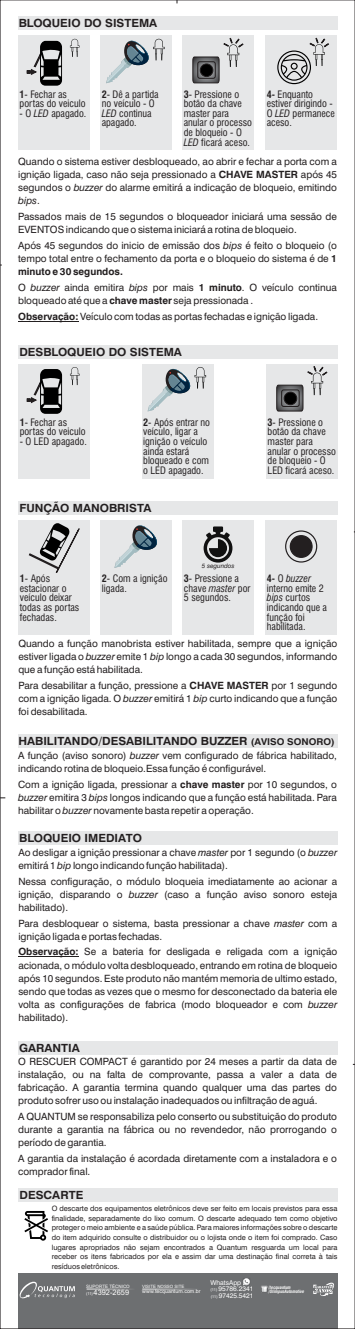
<style>
.page{position:relative;width:355px;height:1329px;background:#fff}
.page>*{position:absolute;margin:0;border:0;box-sizing:border-box;transform-origin:0 0}
.t1{font:700 11.25px "Swiss 721 BT";color:#231f20;scale:1.04 1}
.t2{font:10px/13.1px "Swiss 721 BT";color:#231f20;text-align:justify}
.t3{font:condensed 10px/9.6px "Swiss 721 BT";color:#231f20}
.t4{font:7.38px/9.6px "Swiss 721 BT";color:#231f20;text-align:justify}
.t5{font:7.38px "Arial";color:#fff}
.t6{font:6.62px/6.4px "Swiss 721 Cyrillic BT";color:#fff}
.t7{font:italic 6.25px "Swiss 721 BT";color:#231f20}
.t8{font:5.38px "Arial";color:#fff}
.t9{font:4.5px "Arial";color:#fff}
.t10{font:italic 700 condensed 4.38px/4px "Swiss 721 BT";color:#fff}
.t11{font:4.38px "Arial";color:#fff}
.s1{font-weight:700}
.s2{font-style:italic}
.s3{font-size:9.38px}
.s4{font-size:3.88px}
</style>
<div class="page">
<div style="left:18px;top:17px;width:319px;height:13px;background:#e6e7e8"></div>
<div style="left:18px;top:36px;width:72px;height:114px;background:#e6e7e8"></div>
<svg style="left:26px;top:41px;width:36px;height:45px"></svg>
<svg style="left:70px;top:39px;width:9px;height:18px"></svg>
<div style="left:100px;top:36px;width:72px;height:114px;background:#e6e7e8"></div>
<svg style="left:106px;top:39px;width:58px;height:44px"></svg>
<div style="left:182px;top:36px;width:72px;height:114px;background:#e6e7e8"></div>
<svg style="left:192px;top:37px;width:52px;height:47px"></svg>
<div style="left:265px;top:36px;width:71px;height:114px;background:#e6e7e8"></div>
<svg style="left:277px;top:37px;width:52px;height:47px"></svg>
<hr style="left:18px;top:321px;width:60px;height:1px;background:#231f20">
<div style="left:18px;top:345px;width:319px;height:13px;background:#e6e7e8"></div>
<div style="left:18px;top:364px;width:72px;height:114px;background:#e6e7e8"></div>
<svg style="left:26px;top:369px;width:36px;height:45px"></svg>
<svg style="left:70px;top:367px;width:9px;height:18px"></svg>
<div style="left:141px;top:364px;width:72px;height:114px;background:#e6e7e8"></div>
<svg style="left:147px;top:367px;width:59px;height:44px"></svg>
<div style="left:266px;top:364px;width:71px;height:114px;background:#e6e7e8"></div>
<svg style="left:276px;top:366px;width:52px;height:46px"></svg>
<div style="left:18px;top:501px;width:319px;height:14px;background:#e6e7e8"></div>
<div style="left:18px;top:520px;width:72px;height:115px;background:#e6e7e8"></div>
<div style="left:100px;top:520px;width:72px;height:115px;background:#e6e7e8"></div>
<svg style="left:114px;top:525px;width:43px;height:43px"></svg>
<div style="left:182px;top:520px;width:72px;height:115px;background:#e6e7e8"></div>
<div style="left:265px;top:520px;width:72px;height:115px;background:#e6e7e8"></div>
<svg style="left:28px;top:523px;width:52px;height:50px"></svg>
<svg style="left:203px;top:526px;width:29px;height:36px"></svg>
<div style="left:285px;top:530px;width:32px;height:32px;border:1px solid #231f20;border-radius:50%"></div>
<div style="left:289px;top:535px;width:23px;height:23px;background:#231f20;border:1px solid #231f20;border-radius:50%"></div>
<div style="left:18px;top:734px;width:319px;height:14px;background:#e6e7e8"></div>
<div style="left:18px;top:831px;width:319px;height:14px;background:#e6e7e8"></div>
<hr style="left:18px;top:956px;width:61px;height:1px;background:#231f20">
<div style="left:18px;top:1041px;width:319px;height:13px;background:#e6e7e8"></div>
<div style="left:18px;top:1273px;width:319px;height:56px;background:#6d6f71"></div>
<svg style="left:19px;top:1281px;width:56px;height:18px"></svg>
<hr style="left:86px;top:1288px;width:52px;height:1px;background:#fff">
<hr style="left:142px;top:1289px;width:60px;height:1px;background:#fff">
<svg style="left:261px;top:1285px;width:6px;height:7px"></svg>
<svg style="left:313px;top:1282px;width:20px;height:14px"></svg>
<div style="left:242px;top:1278px;width:8px;height:8px;background:#808285;opacity:.49"></div>
<svg style="left:242px;top:1278px;width:7px;height:7px"></svg>
<div style="left:18px;top:1188px;width:319px;height:13px;background:#e6e7e8"></div>
<svg style="left:24px;top:1211px;width:24px;height:29px"></svg>
<p class="t1" style="left:19px;top:19px;width:135px">BLOQUEIO DO SISTEMA</p>
<p class="t3" style="left:102px;top:90px;width:58px"><span class="s1">2</span>- Dê a partida no veículo - O<br><span class="s2">LED</span> continua apagado.</p>
<p class="t3" style="left:183px;top:90px;width:70px"><span class="s1">3</span>- Pressione o botão da chave master para anular o processo de bloqueio - O<br><span class="s2">LED</span> ficará aceso.</p>
<p class="t3" style="left:266px;top:90px;width:70px"><span class="s1">4-</span> Enquanto estiver dirigindo -<br>O <span class="s2">LED</span> permanece aceso.</p>
<p class="t2" style="left:18px;top:156px;width:320px">Quando o sistema estiver desbloqueado, ao abrir e fechar a porta com a ignição ligada, caso não seja pressionado a <span class="s1">CHAVE MASTER</span> após 45 segundos o <span class="s2">buzzer</span> do alarme emitirá a indicação de bloqueio, emitindo <span class="s2">bips</span>.</p>
<p class="t2" style="left:18px;top:211px;width:320px">Passados mais de 15 segundos o bloqueador iniciará uma sessão de<br>EVENTOS indicando que o sistema iniciará a rotina de bloqueio.</p>
<p class="t2" style="left:18px;top:240px;width:320px">Após 45 segundos do inicio de emissão dos <span class="s2">bips</span> é feito o bloqueio (o tempo total entre o fechamento da porta e o bloqueio do sistema é de <span class="s1">1 minuto e 30 segundos.</span></p>
<p class="t2" style="left:18px;top:282px;width:320px">O <span class="s2">buzzer</span> ainda emitira <span class="s2">bips</span> por mais <span class="s1">1 minuto</span>. O veículo continua bloqueado até que a <span class="s1">chave master</span> seja pressionada .</p>
<p class="t2" style="left:18px;top:311px;width:301px"><span class="s1">Observação:</span> Veículo com todas as portas fechadas e ignição ligada.</p>
<p class="t1" style="left:19px;top:347px;width:158px">DESBLOQUEIO DO SISTEMA</p>
<p class="t3" style="left:20px;top:90px;width:67px"><span class="s1">1</span>- Fechar as portas do veiculo</p>
<p class="t3" style="left:20px;top:109px;width:68px">- O <span class="s2">LED</span> apagado.</p>
<p class="t3" style="left:20px;top:418px;width:67px"><span class="s1">1</span>- Fechar as portas do veiculo</p>
<p class="t3" style="left:20px;top:437px;width:69px">- O LED apagado.</p>
<p class="t3" style="left:143px;top:418px;width:68px"><span class="s1">2</span>- Após entrar no veículo, ligar a ignição o veículo ainda estará bloqueado e com o LED apagado.</p>
<p class="t3" style="left:267px;top:418px;width:70px"><span class="s1">3</span>- Pressione o botão da chave master para anular o processo de bloqueio - O<br>LED ficará aceso.</p>
<p class="t1" style="left:19px;top:503px;width:128px">FUNÇÃO MANOBRISTA</p>
<p class="t7" style="left:202px;top:563px;width:34px">5 segundos</p>
<p class="t3" style="left:20px;top:575px;width:61px"><span class="s1">1</span>- Após estacionar o veículo deixar todas as portas fechadas.</p>
<p class="t3" style="left:102px;top:575px;width:67px"><span class="s1">2</span>- Com a ignição ligada.</p>
<p class="t3" style="left:184px;top:575px;width:68px"><span class="s1">3</span>- Pressione a chave <span class="s2">master</span> por<br>5 segundos.</p>
<p class="t3" style="left:266px;top:575px;width:62px"><span class="s1">4-</span> O <span class="s2">buzzer </span>interno emite 2 <span class="s2">bips</span> curtos indicando que a função foi habilitada.</p>
<p class="t2" style="left:18px;top:638px;width:320px">Quando a função manobrista estiver habilitada, sempre que a ignição estiver ligada o <span class="s2">buzzer</span> emite 1 <span class="s2">bip</span> longo a cada 30 segundos, informando que a função está habilitada.</p>
<p class="t2" style="left:18px;top:680px;width:320px">Para desabilitar a função, pressione a <span class="s1">CHAVE MASTER</span> por 1 segundo com a ignição ligada. O <span class="s2">buzzer</span> emitirá 1 <span class="s2">bip</span> curto indicando que a função foi desabilitada.</p>
<p class="t1" style="left:18px;top:736px;width:305px">HABILITANDO/DESABILITANDO BUZZER <span class="s3">(AVISO SONORO)</span></p>
<p class="t2" style="left:18px;top:750px;width:320px">A função (aviso sonoro) <span class="s2">buzzer</span> vem configurado de fábrica habilitado, indicando rotina de bloqueio.Essa função é configurável.</p>
<p class="t2" style="left:18px;top:778px;width:320px">Com a ignição ligada, pressionar a <span class="s1">chave master</span> por 10 segundos, o <span class="s2">buzzer</span> emitira 3 <span class="s2">bips</span> longos indicando que a função está habilitada. Para habilitar o <span class="s2">buzzer</span> novamente basta repetir a operação.</p>
<p class="t1" style="left:19px;top:833px;width:119px">BLOQUEIO IMEDIATO</p>
<p class="t2" style="left:18px;top:847px;width:320px">Ao desligar a ignição pressionar a chave <span class="s2">master</span> por 1 segundo (o <span class="s2">buzzer </span>emitirá 1 <span class="s2">bip</span> longo indicando função habilitada).</p>
<p class="t2" style="left:18px;top:876px;width:320px">Nessa configuração, o módulo bloqueia imediatamente ao acionar a ignição, disparando o <span class="s2">buzzer</span> (caso a função aviso sonoro esteja habilitado).</p>
<p class="t2" style="left:18px;top:917px;width:320px">Para desbloquear o sistema, basta pressionar a chave <span class="s2">master</span> com a ignição ligada e portas fechadas.</p>
<p class="t2" style="left:18px;top:946px;width:320px"><span class="s1">Observação:</span> Se a bateria for desligada e religada com a ignição acionada, o módulo volta desbloqueado, entrando em rotina de bloqueio após 10 segundos. Este produto não mantém memoria de ultimo estado, sendo que todas as vezes que o mesmo for desconectado da bateria ele volta as configurações de fabrica (modo bloqueador e com <span class="s2">buzzer </span>habilitado).</p>
<p class="t1" style="left:19px;top:1043px;width:60px">GARANTIA</p>
<p class="t2" style="left:18px;top:1056px;width:320px">O RESCUER COMPACT é garantido por 24 meses a partir da data de instalação, ou na falta de comprovante, passa a valer a data de fabricação. A garantia termina quando qualquer uma das partes do produto sofrer uso ou instalação inadequados ou infiltração de aguá.</p>
<p class="t2" style="left:18px;top:1111px;width:320px">A QUANTUM se responsabiliza pelo conserto ou substituição do produto durante a garantia na fábrica ou no revendedor, não prorrogando o período de garantia.</p>
<p class="t2" style="left:18px;top:1152px;width:320px">A garantia da instalação é acordada diretamente com a instaladora e o comprador final.</p>
<p class="t1" style="left:20px;top:1190px;width:63px">DESCARTE</p>
<p class="t4" style="left:52px;top:1204px;width:287px">O descarte dos equipamentos eletrônicos deve ser feito em locais previstos para essa finalidade, separadamente do lixo comum. O descarte adequado tem como objetivo proteger o meio ambiente e a saúde pública. Para maiores informações sobre o descarte do item adquirido consulte o distribuidor ou o lojista onde o item foi comprado. Caso lugares apropriados não sejam encontrados a Quantum resguarda um local para receber os itens fabricados por ela e assim dar uma destinação final correta à tais resíduos eletrônicos.</p>
<p class="t9" style="left:86px;top:1284px;width:45px">SUPORTE TÉCNICO</p>
<p class="t5" style="left:86px;top:1290px;width:44px"><span class="s4">(11)</span> 4392-2659</p>
<p class="t6" style="left:210px;top:1280px;width:45px">WhatsApp<br><span class="s4">(11)</span> 95786.2341 <span class="s4">(11)</span> 97425.5421</p>
<p class="t11" style="left:142px;top:1285px;width:44px">VISITE NOSSO SITE</p>
<p class="t8" style="left:142px;top:1289px;width:60px">www.tecquantum.com.br</p>
<p class="t10" style="left:268px;top:1285px;width:37px">/tecquantum /OlimpusAutomotive</p>
</div>
